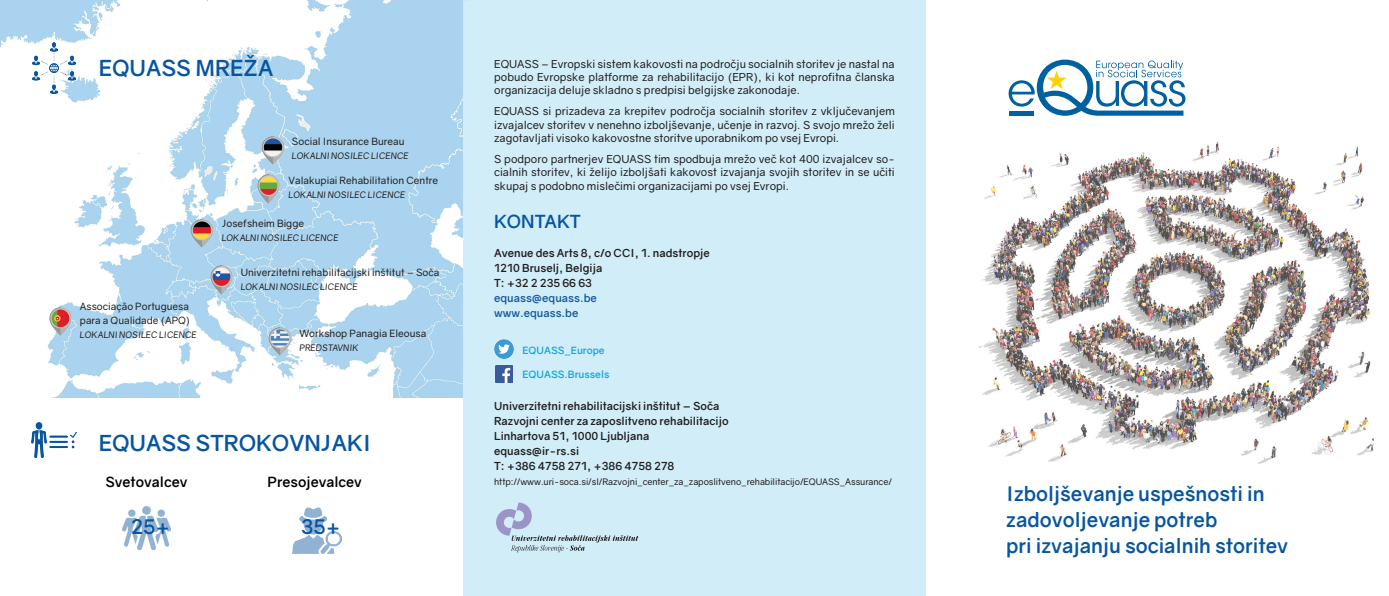
<style>
.page{position:relative;width:1389px;height:596px;background:#fff}
.page>*{position:absolute;margin:0;border:0;box-sizing:border-box;transform-origin:0 0}
.t1{font:700 22px "Gravity";color:#0855a0}
.t2{font:700 20px/26px "Gravity";color:#0855a0}
.t3{font:700 18px "Gravity";color:#0855a0}
.t4{font:700 14px "Gravity";color:#000}
.t5{font:11px/13.2px "Gravity";color:#231f20;text-align:justify}
.t6{font:700 11px "Gravity";color:#231f20}
.t7{font:700 11px "Gravity";color:#175d9e}
.t8{font:10px/14px "Gravity";color:#231f20}
.t9{font:700 10px "Gravity";color:#14a8e0}
.t10{font:italic 9px "Gravity";color:#231f20}
.t11{font:9px "Gravity";letter-spacing:-.01em;color:#231f20}
</style>
<div class="page">
<div style="left:463px;top:0;width:463px;height:595px;background:#d0edf8"></div>
<img style="left:978px;top:142px;width:396px;height:322px">
<div style="left:0;top:0;width:464px;height:398px;background:#fff;opacity:.75"></div>
<img style="left:28px;top:43px;width:51px;height:51px">
<img style="left:254px;top:175px;width:29px;height:28px">
<img style="left:46px;top:307px;width:28px;height:28px">
<img style="left:31px;top:422px;width:45px;height:36px">
<img style="left:494px;top:340px;width:19px;height:18px">
<img style="left:495px;top:365px;width:17px;height:17px">
<img style="left:188px;top:219px;width:28px;height:28px">
<img style="left:266px;top:327px;width:28px;height:28px">
<img style="left:259px;top:136px;width:28px;height:29px">
<img style="left:208px;top:265px;width:28px;height:29px">
<img style="left:293px;top:507px;width:49px;height:46px">
<img style="left:123px;top:506px;width:47px;height:45px">
<svg style="left:1009px;top:60px;width:177px;height:56px"></svg>
<hr style="left:1010px;top:111px;width:24px;height:4px;background:#0060a0">
<svg style="left:496px;top:502px;width:142px;height:50px"></svg>
<p class="t1" style="left:99px;top:54px;width:176px">EQUASS MREŽA</p>
<p class="t8" style="left:292px;top:135px;width:114px">Social Insurance Bureau</p>
<p class="t10" style="left:292px;top:150px;width:119px">LOKALNI NOSILEC LICENCE</p>
<p class="t8" style="left:289px;top:173px;width:151px">Valakupiai Rehabilitation Centre</p>
<p class="t10" style="left:289px;top:189px;width:119px">LOKALNI NOSILEC LICENCE</p>
<p class="t8" style="left:222px;top:216px;width:84px">Josefsheim Bigge</p>
<p class="t10" style="left:222px;top:232px;width:119px">LOKALNI NOSILEC LICENCE</p>
<p class="t8" style="left:80px;top:299px;width:112px">Associação Portuguesa para a Qualidade (APQ)</p>
<p class="t10" style="left:80px;top:329px;width:119px">LOKALNI NOSILEC LICENCE</p>
<p class="t8" style="left:241px;top:265px;width:200px">Univerzitetni rehabilitacijski inštitut – Soča</p>
<p class="t10" style="left:241px;top:281px;width:119px">LOKALNI NOSILEC LICENCE</p>
<p class="t8" style="left:299px;top:326px;width:128px">Workshop Panagia Eleousa</p>
<p class="t10" style="left:299px;top:342px;width:61px">PREDSTAVNIK</p>
<p class="t1" style="left:99px;top:429px;width:274px">EQUASS STROKOVNJAKI</p>
<p class="t4" style="left:105px;top:472px;width:83px">Svetovalcev</p>
<p class="t4" style="left:268px;top:472px;width:96px">Presojevalcev</p>
<p class="t2" style="left:131px;top:514px;width:41px">25+</p>
<p class="t2" style="left:301px;top:514px;width:41px">35+</p>
<p class="t5" style="left:494px;top:57px;width:402px">EQUASS – Evropski sistem kakovosti na področju socialnih storitev je nastal na pobudo Evropske platforme za rehabilitacijo (EPR), ki kot neprofitna članska organizacija deluje skladno s predpisi belgijske zakonodaje.</p>
<p class="t5" style="left:494px;top:105px;width:402px">EQUASS si prizadeva za krepitev področja socialnih storitev z vključevanjem izvajalcev storitev v nenehno izboljševanje, učenje in razvoj. S svojo mrežo želi zagotavljati visoko kakovostne storitve uporabnikom po vsej Evropi.</p>
<p class="t5" style="left:494px;top:152px;width:402px">S podporo partnerjev EQUASS tim spodbuja mrežo več kot 400 izvajalcev so&shy;cialnih storitev, ki želijo izboljšati kakovost izvajanja svojih storitev in se učiti skupaj s podobno mislečimi organizacijami po vsej Evropi.</p>
<p class="t3" style="left:494px;top:210px;width:88px">KONTAKT</p>
<p class="t6" style="left:494px;top:246px;width:217px">Avenue des Arts 8, c/o CCI, 1. nadstropje</p>
<p class="t6" style="left:494px;top:261px;width:110px">1210 Bruselj, Belgija</p>
<p class="t6" style="left:494px;top:276px;width:99px">T: +32 2 235 66 63</p>
<p class="t7" style="left:494px;top:291px;width:104px">equass@equass.be</p>
<p class="t7" style="left:494px;top:306px;width:86px">www.equass.be</p>
<p class="t9" style="left:523px;top:343px;width:84px">EQUASS_Europe</p>
<p class="t9" style="left:523px;top:368px;width:88px">EQUASS.Brussels</p>
<p class="t6" style="left:494px;top:399px;width:227px">Univerzitetni rehabilitacijski inštitut – Soča</p>
<p class="t6" style="left:494px;top:414px;width:236px">Razvojni center za zaposlitveno rehabilitacijo</p>
<p class="t6" style="left:494px;top:429px;width:157px">Linhartova 51, 1000 Ljubljana</p>
<p class="t6" style="left:494px;top:444px;width:87px">equass@ir-rs.si</p>
<p class="t6" style="left:494px;top:459px;width:182px">T: +386 4758 271, +386 4758 278</p>
<p class="t11" style="left:494px;top:476px;width:399px">http://www.uri-soca.si/sl/Razvojni_center_za_zaposlitveno_rehabilitacijo/EQUASS_Assurance/</p>
<p class="t2" style="left:1006px;top:481px;width:283px">Izboljševanje uspešnosti in zadovoljevanje potreb<br>pri izvajanju socialnih storitev</p>
</div>
